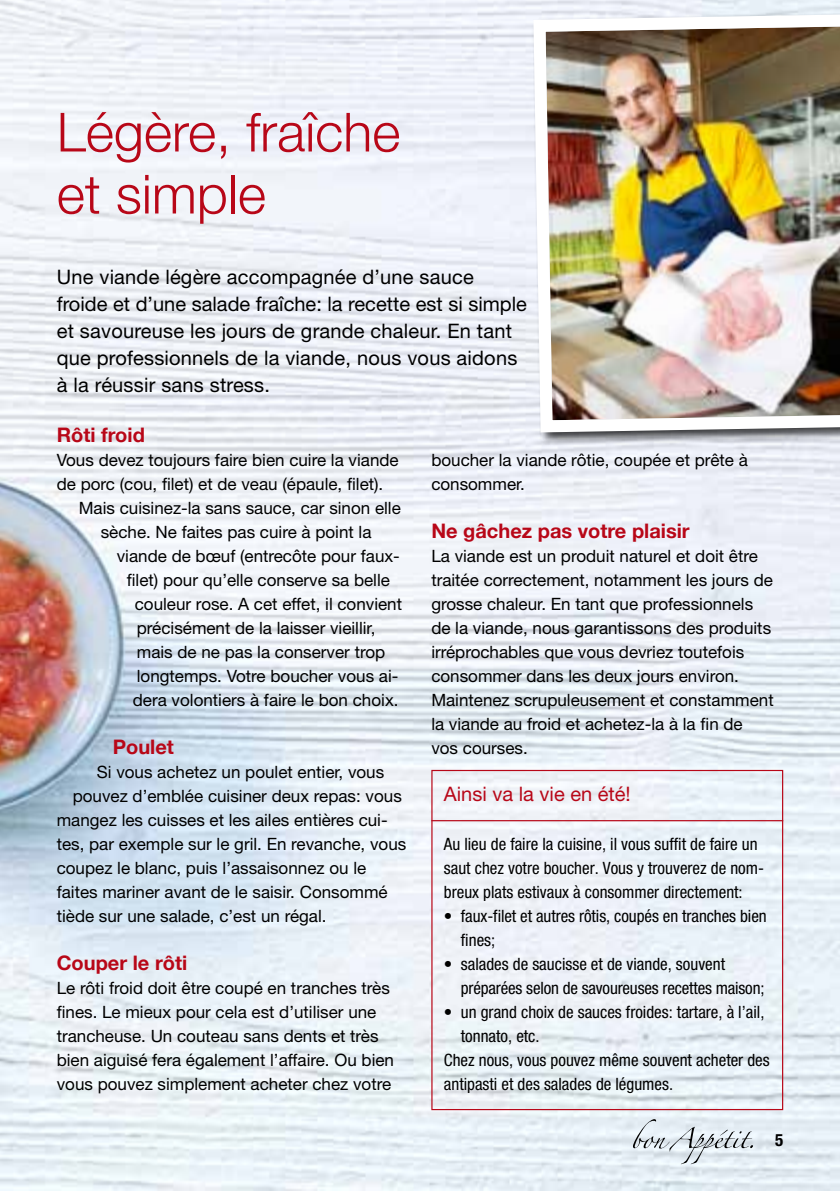
<style>
.page{position:relative;width:840px;height:1191px;background:#fff}
.page>*{position:absolute;margin:0;border:0;box-sizing:border-box;transform-origin:0 0}
.t1{font:300 54px/62px "Helvetica Neue";color:#b80718}
.t2{font:20px/27px "Helvetica Neue LT Std";letter-spacing:.01em;color:#000}
.t3{font:700 20px "Helvetica Neue";color:#b80718}
.t4{font:20px "Helvetica Neue LT Std";color:#b80718}
.t5{font:17px/24px "Helvetica Neue LT Std";color:#000}
.t6{font:condensed 17px/24px "Helvetica Neue LT Std";color:#000}
.t7{font:700 condensed 17px "Helvetica Neue LT Std";color:#000}
</style>
<div class="page">
<img style="left:0;top:0;width:839px;height:1191px">
<img style="left:527px;top:8px;width:312px;height:430px">
<div style="left:431px;top:770px;width:351px;height:340px;border:1px solid #b80718"></div>
<hr style="left:431px;top:820px;width:351px;height:1px;background:#b80718">
<svg style="left:632px;top:1119px;width:120px;height:45px;background:#d2dae0"></svg>
<h1 class="t1" style="left:57px;top:100px;width:345px">Légère, fraîche et simple</h1>
<p class="t2" style="left:57px;top:263px;width:471px">Une viande légère accompagnée d’une sauce froide et d’une salade fraîche: la recette est si simple et savoureuse les jours de grande chaleur. En tant que professionnels de la viande, nous vous aidons à la réussir sans stress.</p>
<p class="t3" style="left:57px;top:423px;width:90px">Rôti froid</p>
<p class="t5" style="left:57px;top:448px;width:343px">Vous devez toujours faire bien cuire la viande</p>
<p class="t5" style="left:57px;top:472px;width:328px">de porc (cou, filet) et de veau (épaule, filet).</p>
<p class="t5" style="left:79px;top:496px;width:323px">Mais cuisinez-la sans sauce, car sinon elle</p>
<p class="t5" style="left:101px;top:520px;width:272px">sèche. Ne faites pas cuire à point la</p>
<p class="t5" style="left:117px;top:544px;width:284px">viande de bœuf (entrecôte pour faux-</p>
<p class="t5" style="left:127px;top:568px;width:264px">filet) pour qu’elle conserve sa belle</p>
<p class="t5" style="left:135px;top:592px;width:269px">couleur rose. A cet effet, il convient</p>
<p class="t5" style="left:137px;top:616px;width:240px">précisément de la laisser vieillir,</p>
<p class="t5" style="left:137px;top:640px;width:250px">mais de ne pas la conserver trop</p>
<p class="t5" style="left:137px;top:664px;width:263px">longtemps. Votre boucher vous ai-</p>
<p class="t5" style="left:133px;top:688px;width:267px">dera volontiers à faire le bon choix.</p>
<p class="t3" style="left:113px;top:735px;width:63px">Poulet</p>
<p class="t5" style="left:97px;top:760px;width:289px">Si vous achetez un poulet entier, vous</p>
<p class="t5" style="left:73px;top:784px;width:330px">pouvez d’emblée cuisiner deux repas: vous</p>
<p class="t5" style="left:57px;top:808px;width:332px">mangez les cuisses et les ailes entières cui-</p>
<p class="t5" style="left:57px;top:832px;width:351px">tes, par exemple sur le gril. En revanche, vous</p>
<p class="t5" style="left:57px;top:856px;width:311px">coupez le blanc, puis l’assaisonnez ou le</p>
<p class="t5" style="left:57px;top:880px;width:332px">faites mariner avant de le saisir. Consommé</p>
<p class="t5" style="left:57px;top:904px;width:271px">tiède sur une salade, c’est un régal.</p>
<p class="t3" style="left:57px;top:951px;width:132px">Couper le rôti</p>
<p class="t5" style="left:57px;top:976px;width:338px">Le rôti froid doit être coupé en tranches très fines. Le mieux pour cela est d’utiliser une trancheuse. Un couteau sans dents et très bien aiguisé fera également l’affaire. Ou bien vous pouvez simplement acheter chez votre</p>
<p class="t5" style="left:431px;top:448px;width:318px">boucher la viande rôtie, coupée et prête à consommer.</p>
<p class="t3" style="left:431px;top:519px;width:260px">Ne gâchez pas votre plaisir</p>
<p class="t5" style="left:431px;top:544px;width:344px">La viande est un produit naturel et doit être traitée correctement, notamment les jours de grosse chaleur. En tant que professionnels de la viande, nous garantissons des produits irréprochables que vous devriez toutefois consommer dans les deux jours environ.<br>Maintenez scrupuleusement et constamment la viande au froid et achetez-la à la fin de vos courses.</p>
<p class="t4" style="left:443px;top:782px;width:188px">Ainsi va la vie en été!</p>
<p class="t6" style="left:443px;top:832px;width:321px">Au lieu de faire la cuisine, il vous suffit de faire un saut chez votre boucher. Vous y trouverez de nom&shy;breux plats estivaux à consommer directement:</p>
<p class="t6" style="left:460px;top:904px;width:307px;text-indent:-17px">• faux-filet et autres rôtis, coupés en tranches bien fines;</p>
<p class="t6" style="left:460px;top:952px;width:305px;text-indent:-17px">• salades de saucisse et de viande, souvent préparées selon de savoureuses recettes maison;</p>
<p class="t6" style="left:443px;top:1000px;width:322px">• un grand choix de sauces froides: tartare, à l’ail,</p>
<p class="t6" style="left:460px;top:1024px;width:80px">tonnato, etc.</p>
<p class="t6" style="left:443px;top:1048px;width:327px">Chez nous, vous pouvez même souvent acheter des</p>
<p class="t6" style="left:443px;top:1072px;width:231px">antipasti et des salades de légumes.</p>
<p class="t7" style="left:774px;top:1130px;width:10px">5</p>
</div>
